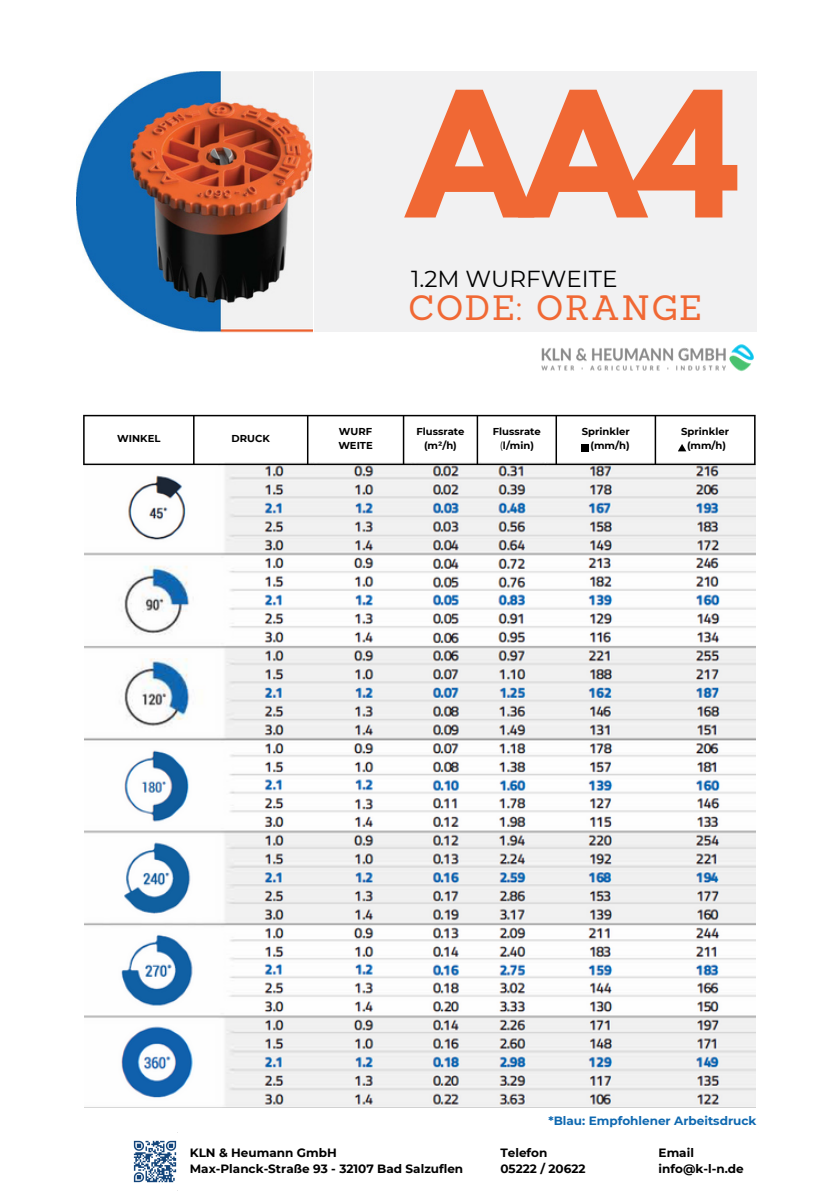
<style>
.page{position:relative;width:839px;height:1191px;background:#fff}
.page>*{position:absolute;margin:0;border:0;box-sizing:border-box;transform-origin:0 0}
.t1{font:700 155px "League Spartan";color:#f06834}
.t2{font:34.4px "Sanchez";letter-spacing:.05em;color:#f06834}
.t3{font:23.2px "Montserrat";color:#000}
.t4{font:700 12px "Montserrat";color:#000}
.t5{font:700 12px "Montserrat";color:#0e68b0}
.t6{font:700 10px "Montserrat";color:#000}
.s1{font-weight:400}
</style>
<div class="page">
<img style="left:77px;top:71px;width:236px;height:261px">
<div style="left:313px;top:71px;width:443px;height:260px;background:#f1f1f2"></div>
<img style="left:84px;top:463px;width:671px;height:644px">
<hr style="left:83px;top:416px;width:2px;height:48px;background:#000">
<hr style="left:193px;top:416px;width:1px;height:48px;background:#000">
<hr style="left:307px;top:416px;width:1px;height:48px;background:#000">
<hr style="left:403px;top:416px;width:1px;height:48px;background:#000">
<hr style="left:476px;top:416px;width:2px;height:48px;background:#000">
<hr style="left:555px;top:416px;width:2px;height:48px;background:#000">
<hr style="left:654px;top:416px;width:2px;height:48px;background:#000">
<hr style="left:754px;top:416px;width:1px;height:48px;background:#000">
<hr style="left:83px;top:415px;width:672px;height:1px;background:#000">
<hr style="left:83px;top:464px;width:672px;height:1px;background:#000">
<div style="left:581px;top:444px;width:8px;height:7px;background:#000"></div>
<svg style="left:678px;top:444px;width:8px;height:7px"></svg>
<img style="left:541px;top:344px;width:213px;height:28px">
<img style="left:133px;top:1140px;width:44px;height:43px">
<p class="t1" style="left:408px;top:78px;width:332px">AA4</p>
<p class="t3" style="left:411px;top:265px;width:208px">1.2M WURFWEITE</p>
<p class="t6" style="left:117px;top:432px;width:45px">WINKEL</p>
<p class="t6" style="left:231px;top:432px;width:40px">DRUCK</p>
<p class="t2" style="left:408px;top:286px;width:294px">CODE: ORANGE</p>
<p class="t6" style="left:339px;top:426px;width:35px">WURF</p>
<p class="t6" style="left:338px;top:439px;width:36px">WEITE</p>
<p class="t6" style="left:416px;top:426px;width:50px">Flussrate</p>
<p class="t6" style="left:424px;top:439px;width:34px">(m²/h)</p>
<p class="t6" style="left:492px;top:426px;width:50px">Flussrate</p>
<p class="t6" style="left:499px;top:439px;width:36px"><span class="s1">(</span>l/min)</p>
<p class="t6" style="left:582px;top:426px;width:49px">Sprinkler</p>
<p class="t6" style="left:590px;top:439px;width:41px">(mm/h)</p>
<p class="t6" style="left:681px;top:426px;width:49px">Sprinkler</p>
<p class="t6" style="left:687px;top:439px;width:41px">(mm/h)</p>
<p class="t5" style="left:548px;top:1114px;width:209px">*Blau: Empfohlener Arbeitsdruck</p>
<p class="t4" style="left:190px;top:1145px;width:148px">KLN &amp; Heumann GmbH</p>
<p class="t4" style="left:190px;top:1161px;width:275px">Max-Planck-Straße 93 - 32107 Bad Salzuflen</p>
<p class="t4" style="left:500px;top:1145px;width:49px">Telefon</p>
<p class="t4" style="left:500px;top:1161px;width:87px">05222 / 20622</p>
<p class="t4" style="left:658px;top:1145px;width:37px">Email</p>
<p class="t4" style="left:658px;top:1161px;width:87px">info@k-l-n.de</p>
</div>
